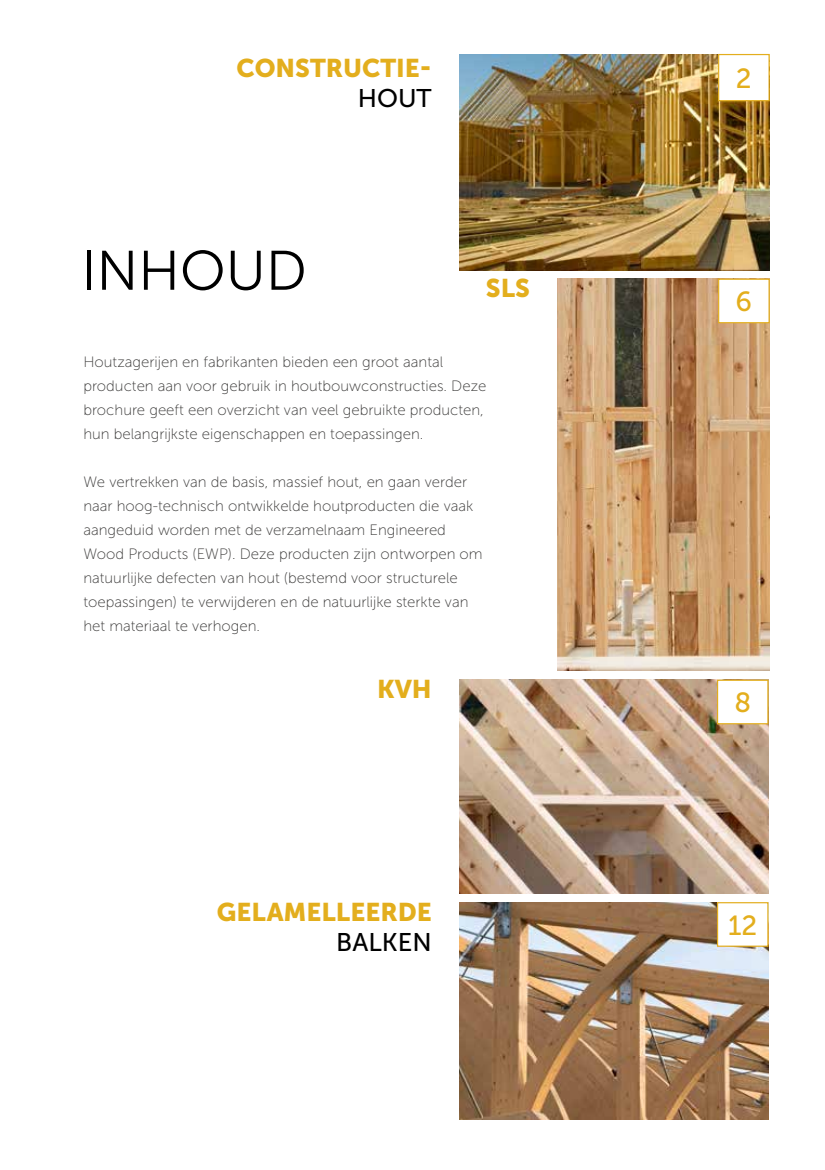
<style>
.page{position:relative;width:825px;height:1170px;background:#fff}
.page>*{position:absolute;margin:0;border:0;box-sizing:border-box;transform-origin:0 0}
.t1{font:55.5px "Museo Sans 300";color:#000}
.t2{font:27.6px "Museo Sans 500";color:#e3ae1d}
.t3{font:25.5px "Museo Sans 900";color:#e3ae1d}
.t4{font:25.5px "Museo Sans 500";color:#000}
.t5{font:15px/24px "Museo Sans 100";color:#3a3938}
</style>
<div class="page">
<img style="left:459px;top:54px;width:311px;height:216px">
<img style="left:557px;top:278px;width:213px;height:392px">
<img style="left:459px;top:679px;width:309px;height:214px">
<img style="left:459px;top:902px;width:309px;height:216px">
<div style="left:719px;top:55px;width:50px;height:46px;background:#fff"></div>
<div style="left:718px;top:54px;width:52px;height:47px;border:1px solid #e3ae1d"></div>
<div style="left:717px;top:902px;width:51px;height:44px;background:#fff"></div>
<div style="left:717px;top:902px;width:51px;height:44px;border:1px solid #e3ae1d"></div>
<div style="left:719px;top:279px;width:50px;height:44px;background:#fff"></div>
<div style="left:718px;top:278px;width:52px;height:45px;border:1px solid #e3ae1d"></div>
<div style="left:717px;top:680px;width:51px;height:43px;background:#fff"></div>
<div style="left:717px;top:679px;width:51px;height:45px;border:1px solid #e3ae1d"></div>
<h3 class="t3" style="left:236px;top:53px;width:197px">CONSTRUCTIE-</h3>
<h3 class="t4" style="left:358px;top:84px;width:75px">HOUT</h3>
<h1 class="t1" style="left:81px;top:241px;width:227px">INHOUD</h1>
<h3 class="t3" style="left:486px;top:273px;width:45px">SLS</h3>
<p class="t5" style="left:83px;top:349px;width:404px">Houtzagerijen en fabrikanten bieden een groot aantal producten aan voor gebruik in houtbouwconstructies. Deze brochure geeft een overzicht van veel gebruikte producten, hun belangrijkste eigenschappen en toepassingen.</p>
<p class="t5" style="left:83px;top:469px;width:401px">We vertrekken van de basis, massief hout, en gaan verder naar hoog-technisch ontwikkelde houtproducten die vaak aangeduid worden met de verzamelnaam Engineered Wood Products (EWP). Deze producten zijn ontworpen om natuurlijke defecten van hout (bestemd voor structurele toepassingen) te verwijderen en de natuurlijke sterkte van het materiaal te verhogen.</p>
<h3 class="t3" style="left:377px;top:675px;width:56px">KVH</h3>
<h3 class="t3" style="left:217px;top:897px;width:216px">GELAMELLEERDE</h3>
<h3 class="t4" style="left:336px;top:928px;width:97px">BALKEN</h3>
<h2 class="t2" style="left:736px;top:63px;width:17px">2</h2>
<h2 class="t2" style="left:736px;top:287px;width:18px">6</h2>
<h2 class="t2" style="left:734px;top:687px;width:18px">8</h2>
<h2 class="t2" style="left:728px;top:910px;width:31px">12</h2>
</div>
